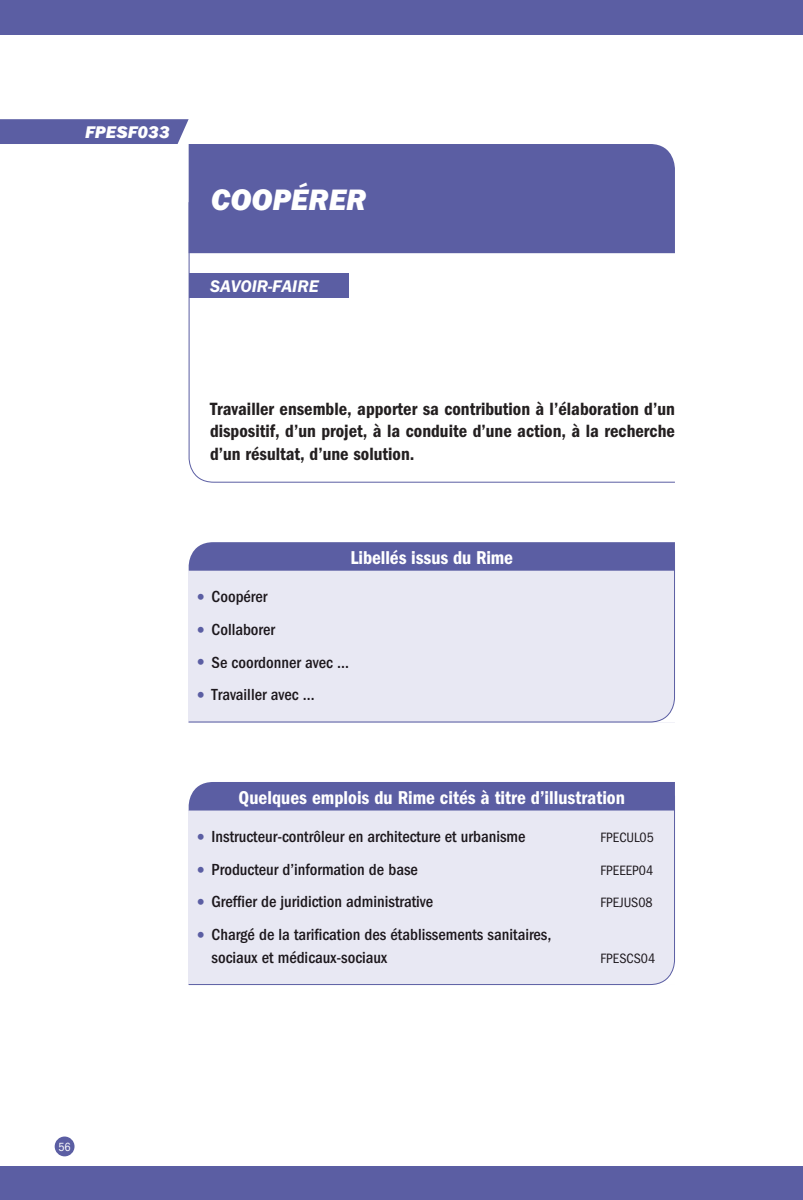
<style>
.page{position:relative;width:803px;height:1200px;background:#fff}
.page>*{position:absolute;margin:0;border:0;box-sizing:border-box;transform-origin:0 0}
.t1{font:italic 800 30.62px "Franklin Gothic";color:#fff}
.t2{font:600 condensed 19.25px "Franklin Gothic";color:#fff}
.t3{font:600 condensed 18.38px/22.8px "Franklin Gothic";color:#231f20;text-align:justify}
.t4{font:italic 600 17.5px "Franklin Gothic";color:#fff}
.t5{font:italic 800 17.5px "Franklin Gothic";letter-spacing:.01em;color:#fff}
.t6{font:500 condensed 16.62px/22.8px "Franklin Gothic";color:#1d181d}
.t7{font:condensed 14px "Franklin Gothic";color:#1d181d}
.t8{font:condensed 12.25px "Franklin Gothic";color:#fff}
.s1{font-weight:800;font-style:italic;font-stretch:normal;font-size:21px;color:#5b5ea3}
</style>
<div class="page">
<div style="left:55px;top:1136px;width:20px;height:20px;background:#5b5ea3;border-radius:50%"></div>
<div style="left:0;top:1166px;width:794px;height:34px;background:#5b5ea3"></div>
<div style="left:0;top:0;width:794px;height:35px;background:#5b5ea3"></div>
<div style="left:189px;top:144px;width:486px;height:57px;background:#5b5ea3"></div>
<svg style="left:188px;top:201px;width:487px;height:282px"></svg>
<div style="left:794px;top:1166px;width:9px;height:34px;background:#5b5ea3"></div>
<div style="left:794px;top:0;width:9px;height:35px;background:#5b5ea3"></div>
<svg style="left:0;top:119px;width:189px;height:25px;background:#6164a6"></svg>
<div style="left:188px;top:563px;width:487px;height:160px;background:#e8e8f3"></div>
<svg style="left:189px;top:542px;width:486px;height:29px;background:#5f61a5"></svg>
<div style="left:188px;top:803px;width:487px;height:182px;background:#e8e8f3"></div>
<div style="left:189px;top:782px;width:486px;height:28px;background:#5b5ea3"></div>
<svg style="left:649px;top:675px;width:26px;height:47px"></svg>
<svg style="left:649px;top:948px;width:26px;height:37px"></svg>
<div style="left:189px;top:273px;width:159px;height:25px;background:#5b5ea3"></div>
<p class="t5" style="left:85px;top:126px;width:86px">FPESF033</p>
<h1 class="t1" style="left:211px;top:190px;width:157px">COOPÉRER</h1>
<p class="t4" style="left:210px;top:280px;width:110px">SAVOIR-FAIRE</p>
<p class="t3" style="left:210px;top:399px;width:466px">Travailler ensemble, apporter sa contribution à l’élaboration d’un dispositif, d’un projet, à la conduite d’une action, à la recherche d’un résultat, d’une solution.</p>
<p class="t2" style="left:350px;top:551px;width:164px">Libellés issus du Rime</p>
<p class="t6" style="left:194px;top:587px;width:75px"><span class="s1">•</span> Coopérer</p>
<p class="t6" style="left:194px;top:619px;width:83px"><span class="s1">•</span> Collaborer</p>
<p class="t6" style="left:194px;top:652px;width:157px"><span class="s1">•</span> Se coordonner avec …</p>
<p class="t6" style="left:194px;top:685px;width:122px"><span class="s1">•</span> Travailler avec …</p>
<p class="t2" style="left:239px;top:791px;width:388px">Quelques emplois du Rime cités à titre d’illustration</p>
<p class="t6" style="left:194px;top:826px;width:333px"><span class="s1">•</span> Instructeur-contrôleur en architecture et urbanisme</p>
<p class="t7" style="left:600px;top:832px;width:55px">FPECUL05</p>
<p class="t6" style="left:194px;top:859px;width:226px"><span class="s1">•</span> Producteur d’information de base</p>
<p class="t7" style="left:600px;top:865px;width:54px">FPEEEP04</p>
<p class="t6" style="left:194px;top:892px;width:241px"><span class="s1">•</span> Greffier de juridiction administrative</p>
<p class="t7" style="left:600px;top:898px;width:54px">FPEJUS08</p>
<p class="t6" style="left:212px;top:924px;width:341px;text-indent:-18px"><span class="s1">•</span> Chargé de la tarification des établissements sanitaires, sociaux et médicaux-sociaux</p>
<p class="t7" style="left:600px;top:953px;width:56px">FPESCS04</p>
<p class="t8" style="left:59px;top:1142px;width:14px">56</p>
</div>
